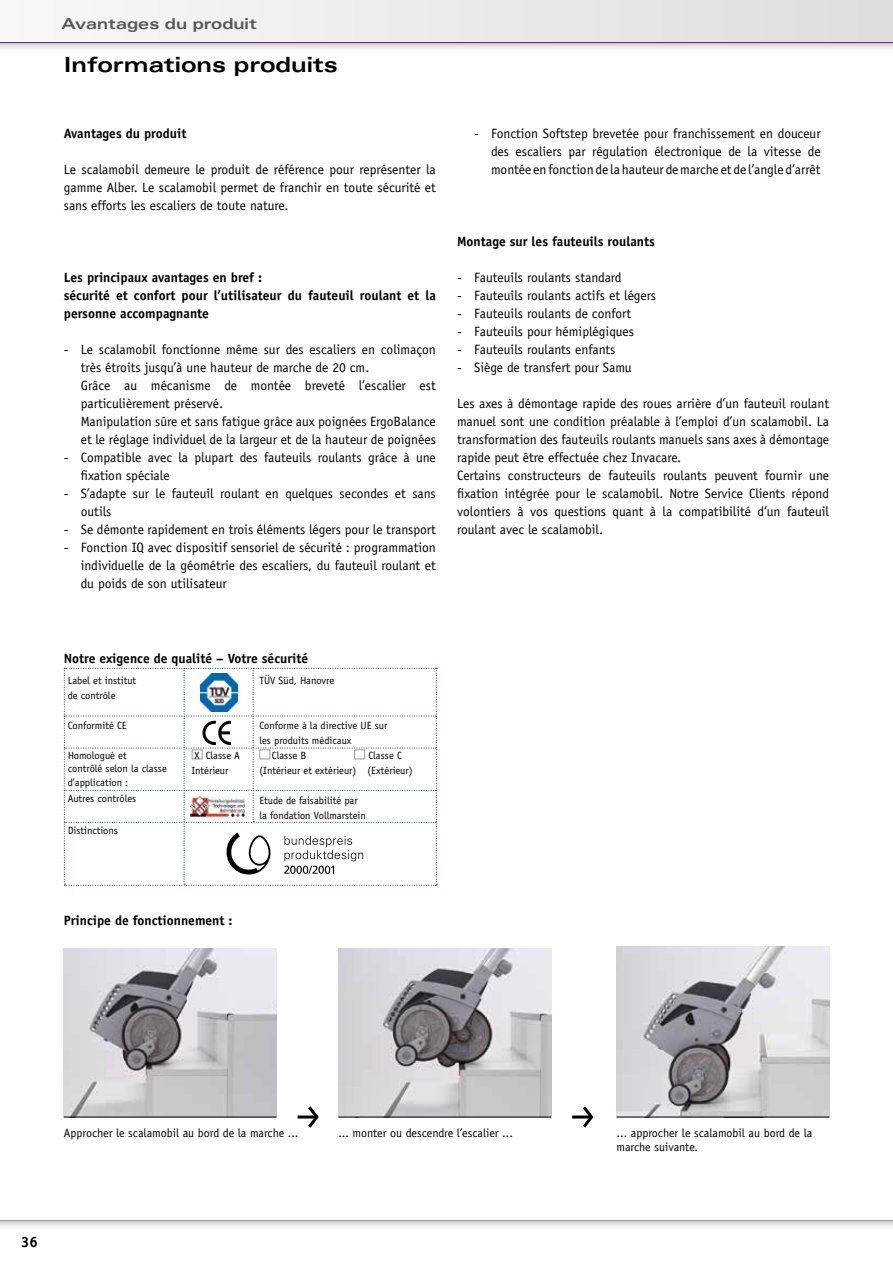
<style>
.page{position:relative;width:893px;height:1263px;background:#fff}
.page>*{position:absolute;margin:0;border:0;box-sizing:border-box;transform-origin:0 0}
.t1{font:700 expanded 21px "Univers";color:#000}
.t2{font:700 expanded 15px "Univers";color:#575756}
.t3{font:700 15px "Officina Sans";color:#000}
.t4{font:13.5px/18px "Officina Sans";color:#000}
.t5{font:700 13.5px/18px "Officina Sans";color:#000}
.t6{font:12px/14.4px "Officina Sans";color:#000}
.t7{font:10.5px/15px "Officina Sans";color:#000}
</style>
<div class="page">
<svg style="left:0;top:1221px;width:893px;height:6px"></svg>
<hr style="left:0;top:1220px;width:893px;height:1px;background:#9d9d9c">
<div style="left:0;top:0;width:893px;height:43px;background:linear-gradient(to right,#f8f8f8,#dedede)"></div>
<svg style="left:0;top:43px;width:893px;height:6px"></svg>
<hr style="left:0;top:42px;width:893px;height:1px;background:#702283">
<img style="left:64px;top:948px;width:212px;height:169px">
<hr style="left:64px;top:1117px;width:212px;height:1px;background:#000">
<img style="left:338px;top:949px;width:213px;height:168px">
<hr style="left:338px;top:1117px;width:213px;height:1px;background:#000">
<img style="left:617px;top:947px;width:212px;height:170px">
<hr style="left:617px;top:1117px;width:212px;height:1px;background:#000">
<hr style="left:572px;top:1115px;width:20px;height:3px;background:#000">
<svg style="left:580px;top:1106px;width:14px;height:22px"></svg>
<hr style="left:298px;top:1115px;width:20px;height:3px;background:#000">
<svg style="left:305px;top:1106px;width:14px;height:22px"></svg>
<svg style="left:64px;top:668px;width:373px;height:218px"></svg>
<img style="left:200px;top:674px;width:38px;height:37px">
<p class="t2" style="left:62px;top:15px;width:197px">Avantages du produit</p>
<h1 class="t1" style="left:64px;top:53px;width:276px">Informations produits</h1>
<p class="t5" style="left:64px;top:124px;width:124px">Avantages du produit</p>
<p class="t4" style="left:64px;top:161px;width:374px;text-align:justify">Le scalamobil demeure le produit de référence pour représenter la gamme Alber. Le scalamobil permet de franchir en toute sécurité et sans efforts les escaliers de toute nature.</p>
<p class="t5" style="left:64px;top:268px;width:374px">Les principaux avantages en bref :<br>sécurité et confort pour l’utilisateur du fauteuil roulant et la personne accompagnante</p>
<p class="t4" style="left:81px;top:341px;width:357px;text-indent:-17px">- Le scalamobil fonctionne même sur des escaliers en colimaçon très étroits jusqu’à une hauteur de marche de 20 cm.<br>Grâce au mécanisme de montée breveté l’escalier est particulièrement préservé.<br>Manipulation sûre et sans fatigue grâce aux poignées ErgoBalance et le réglage individuel de la largeur et de la hauteur de poignées</p>
<p class="t4" style="left:81px;top:449px;width:357px;text-indent:-17px">- Compatible avec la plupart des fauteuils roulants grâce à une fixation spéciale</p>
<p class="t4" style="left:81px;top:485px;width:357px;text-indent:-17px">- S’adapte sur le fauteuil roulant en quelques secondes et sans outils</p>
<p class="t4" style="left:64px;top:521px;width:374px">- Se démonte rapidement en trois éléments légers pour le transport</p>
<p class="t4" style="left:81px;top:539px;width:357px;text-align:justify;text-indent:-17px">- Fonction IQ avec dispositif sensoriel de sécurité : programmation individuelle de la géométrie des escaliers, du fauteuil roulant et du poids de son utilisateur</p>
<p class="t4" style="left:491px;top:124px;width:331px;text-align:justify;text-indent:-17px">- Fonction Softstep brevetée pour franchissement en douceur des escaliers par régulation électronique de la vitesse de montée en fonction de la hauteur de marche et de l’angle d’arrêt</p>
<p class="t5" style="left:457px;top:232px;width:199px">Montage sur les fauteuils roulants</p>
<p class="t4" style="left:457px;top:268px;width:166px">- Fauteuils roulants standard</p>
<p class="t4" style="left:457px;top:286px;width:201px">- Fauteuils roulants actifs et légers</p>
<p class="t4" style="left:457px;top:304px;width:176px">- Fauteuils roulants de confort</p>
<p class="t4" style="left:457px;top:322px;width:179px">- Fauteuils pour hémiplégiques</p>
<p class="t4" style="left:457px;top:340px;width:160px">- Fauteuils roulants enfants</p>
<p class="t4" style="left:457px;top:358px;width:176px">- Siège de transfert pour Samu</p>
<p class="t4" style="left:457px;top:394px;width:373px">Les axes à démontage rapide des roues arrière d’un fauteuil roulant manuel sont une condition préalable à l’emploi d’un scalamobil. La transformation des fauteuils roulants manuels sans axes à démontage rapide peut être effectuée chez Invacare.<br>Certains constructeurs de fauteuils roulants peuvent fournir une fixation intégrée pour le scalamobil. Notre Service Clients répond volontiers à vos questions quant à la compatibilité d’un fauteuil roulant avec le scalamobil.</p>
<p class="t5" style="left:64px;top:649px;width:246px">Notre exigence de qualité – Votre sécurité</p>
<p class="t7" style="left:259px;top:673px;width:76px">TÜV Süd, Hanovre</p>
<p class="t7" style="left:259px;top:718px;width:129px">Conforme à la directive UE sur</p>
<p class="t7" style="left:259px;top:733px;width:94px">les produits médicaux</p>
<p class="t7" style="left:272px;top:748px;width:36px">Classe B</p>
<p class="t7" style="left:68px;top:673px;width:70px">Label et institut de contrôle</p>
<p class="t7" style="left:68px;top:718px;width:61px">Conformité CE</p>
<p class="t7" style="left:68px;top:748px;width:101px;line-height:13.5px">Homologué et<br>contrôlé selon la classe d’application :</p>
<p class="t7" style="left:68px;top:791px;width:70px">Autres contrôles</p>
<p class="t7" style="left:68px;top:823px;width:52px">Distinctions</p>
<p class="t7" style="left:259px;top:748px;width:155px;text-indent:109px">Classe C (Intérieur et extérieur) (Extérieur)</p>
<p class="t7" style="left:259px;top:793px;width:108px">Etude de faisabilité par la fondation Vollmarstein</p>
<p class="t7" style="left:191px;top:748px;width:50px">X Classe A<br>Intérieur</p>
<p class="t5" style="left:64px;top:911px;width:170px">Principe de fonctionnement :</p>
<p class="t6" style="left:64px;top:1125px;width:236px">Approcher le scalamobil au bord de la marche ...</p>
<p class="t6" style="left:338px;top:1125px;width:176px">... monter ou descendre l’escalier ...</p>
<p class="t6" style="left:617px;top:1125px;width:197px">... approcher le scalamobil au bord de la marche suivante.</p>
<p class="t3" style="left:21px;top:1233px;width:18px">36</p>
</div>
